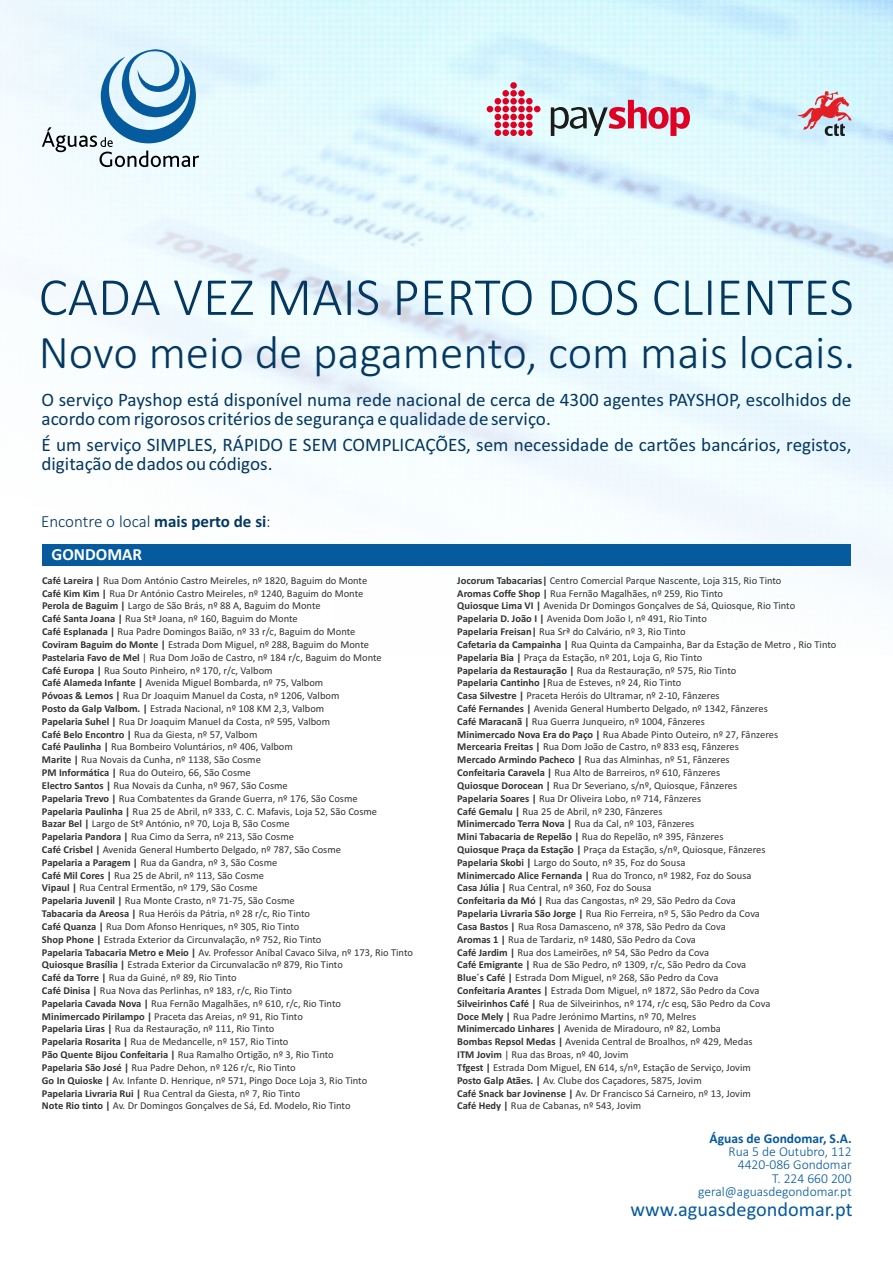
<style>
.page{position:relative;width:893px;height:1263px;background:#fff}
.page>*{position:absolute;margin:0;border:0;box-sizing:border-box;transform-origin:0 0}
.t1{font:300 54px "Calibri";color:#053861}
.t2{font:300 47.1px "Calibri";color:#053861}
.t3{font:20.4px "Calibri";color:#065a9e}
.t4{font:19.2px/18.8px "Calibri";color:#053861}
.t5{font:300 16.95px "Calibri";color:#053861}
.t6{font:700 16.95px "Calibri";color:#fff}
.t7{font:300 13.5px/13.2px "Calibri";color:#065a9e;text-align:right}
.t8{font:700 13.5px "Calibri";color:#065a9e}
.t9{font:10.5px/12.8px "Calibri";color:#333}
.s1{font-weight:700}
</style>
<div class="page">
<img style="left:0;top:0;width:893px;height:591px">
<div style="left:42px;top:544px;width:809px;height:21px;background:#065a9e"></div>
<svg style="left:42px;top:48px;width:157px;height:119px"></svg>
<svg style="left:797px;top:91px;width:55px;height:45px;background:#ccadb6"></svg>
<svg style="left:551px;top:100px;width:139px;height:36px;background:#c6a3af"></svg>
<svg style="left:487px;top:82px;width:53px;height:54px;background:#df9eae"></svg>
<h1 class="t1" style="left:39px;top:274px;width:817px">CADA VEZ MAIS PERTO DOS CLIENTES</h1>
<h2 class="t2" style="left:39px;top:332px;width:818px">Novo meio de pagamento, com mais locais.</h2>
<h3 class="t4" style="left:42px;top:392px;width:811px">O serviço Payshop está disponível numa rede nacional de cerca de 4300 agentes PAYSHOP, escolhidos de acordo com rigorosos critérios de segurança e qualidade de serviço.</h3>
<h3 class="t4" style="left:41px;top:437px;width:811px">É um serviço SIMPLES, RÁPIDO E SEM COMPLICAÇÕES, sem necessidade de cartões bancários, registos, digitação de dados ou códigos.</h3>
<h3 class="t5" style="left:41px;top:514px;width:231px">Encontre o local <span class="s1">mais perto de si</span>:</h3>
<h3 class="t6" style="left:52px;top:547px;width:92px">GONDOMAR</h3>
<p class="t9" style="left:42px;top:575px;width:372px"><span class="s1">Café Lareira |</span> Rua Dom António Castro Meireles, nº 1820, Baguim do Monte<br><span class="s1">Café Kim Kim |</span> Rua Dr António Castro Meireles, nº 1240, Baguim do Monte<br><span class="s1">Perola de Baguim |</span> Largo de São Brás, nº 88 A, Baguim do Monte<br><span class="s1">Café Santa Joana |</span> Rua Stª Joana, nº 160, Baguim do Monte<br><span class="s1">Café Esplanada |</span> Rua Padre Domingos Baião, nº 33 r/c, Baguim do Monte<br><span class="s1">Coviram Baguim do Monte |</span> Estrada Dom Miguel, nº 288, Baguim do Monte <span class="s1">Pastelaria Favo de Mel</span> | Rua Dom João de Castro, nº 184 r/c, Baguim do Monte<br><span class="s1">Café Europa |</span> Rua Souto Pinheiro, nº 170, r/c, Valbom<br><span class="s1">Café Alameda Infante |</span> Avenida Miguel Bombarda, nº 75, Valbom<br><span class="s1">Póvoas &amp; Lemos |</span> Rua Dr Joaquim Manuel da Costa, nº 1206, Valbom<br><span class="s1">Posto da Galp Valbom. |</span> Estrada Nacional, nº 108 KM 2,3, Valbom<br><span class="s1">Papelaria Suhel |</span> Rua Dr Joaquim Manuel da Costa, nº 595, Valbom<br><span class="s1">Café Belo Encontro |</span> Rua da Giesta, nº 57, Valbom<br><span class="s1">Café Paulinha |</span> Rua Bombeiro Voluntários, nº 406, Valbom<br><span class="s1">Marite |</span> Rua Novais da Cunha, nº 1138, São Cosme<br><span class="s1">PM Informática |</span> Rua do Outeiro, 66, São Cosme<br><span class="s1">Electro Santos |</span> Rua Novais da Cunha, nº 967, São Cosme<br><span class="s1">Papelaria Trevo |</span> Rua Combatentes da Grande Guerra, nº 176, São Cosme<br><span class="s1">Papelaria Paulinha |</span> Rua 25 de Abril, nº 333, C. C. Mafavis, Loja 52, São Cosme<br><span class="s1">Bazar Bel |</span> Largo de Stº António, nº 70, Loja B, São Cosme<br><span class="s1">Papelaria Pandora |</span> Rua Cimo da Serra, nº 213, São Cosme<br><span class="s1">Café Crisbel |</span> Avenida General Humberto Delgado, nº 787, São Cosme<br><span class="s1">Papelaria a Paragem |</span> Rua da Gandra, nº 3, São Cosme<br><span class="s1">Café Mil Cores |</span> Rua 25 de Abril, nº 113, São Cosme<br><span class="s1">Vipaul |</span> Rua Central Ermentão, nº 179, São Cosme<br><span class="s1">Papelaria Juvenil |</span> Rua Monte Crasto, nº 71-75, São Cosme<br><span class="s1">Tabacaria da Areosa |</span> Rua Heróis da Pátria, nº 28 r/c, Rio Tinto<br><span class="s1">Café Quanza |</span> Rua Dom Afonso Henriques, nº 305, Rio Tinto<br><span class="s1">Shop Phone |</span> Estrada Exterior da Circunvalação, nº 752, Rio Tinto<br><span class="s1">Papelaria Tabacaria Metro e Meio |</span> Av. Professor Aníbal Cavaco Silva, nº 173, Rio Tinto <span class="s1">Quiosque Brasília |</span> Estrada Exterior da Circunvalacão nº 879, Rio Tinto<br><span class="s1">Café da Torre |</span> Rua da Guiné, nº 89, Rio Tinto<br><span class="s1">Café Dinisa |</span> Rua Nova das Perlinhas, nº 183, r/c, Rio Tinto<br><span class="s1">Papelaria Cavada Nova |</span> Rua Fernão Magalhães, nº 610, r/c, Rio Tinto<br><span class="s1">Minimercado Pirilampo |</span> Praceta das Areias, nº 91, Rio Tinto<br><span class="s1">Papelaria Liras |</span> Rua da Restauração, nº 111, Rio Tinto<br><span class="s1">Papelaria Rosarita |</span> Rua de Medancelle, nº 157, Rio Tinto<br><span class="s1">Pão Quente Bijou Confeitaria |</span> Rua Ramalho Ortigão, nº 3, Rio Tinto<br><span class="s1">Papelaria São José |</span> Rua Padre Dehon, nº 126 r/c, Rio Tinto<br><span class="s1">Go In Quioske |</span> Av. Infante D. Henrique, nº 571, Pingo Doce Loja 3, Rio Tinto<br><span class="s1">Papelaria Livraria Rui |</span> Rua Central da Giesta, nº 7, Rio Tinto<br><span class="s1">Note Rio tinto |</span> Av. Dr Domingos Gonçalves de Sá, Ed. Modelo, Rio Tinto</p>
<p class="t9" style="left:457px;top:575px;width:381px"><span class="s1">Jocorum Tabacarias|</span> Centro Comercial Parque Nascente, Loja 315, Rio Tinto<br><span class="s1">Aromas Coffe Shop |</span> Rua Fernão Magalhães, nº 259, Rio Tinto<br><span class="s1">Quiosque Lima VI |</span> Avenida Dr Domingos Gonçalves de Sá, Quiosque, Rio Tinto <span class="s1">Papelaria D. João I |</span> Avenida Dom João I, nº 491, Rio Tinto<br><span class="s1">Papelaria Freisan|</span> Rua Srª do Calvário, nº 3, Rio Tinto<br><span class="s1">Cafetaria da Campainha |</span> Rua Quinta da Campainha, Bar da Estação de Metro , Rio Tinto <span class="s1">Papelaria Bia |</span> Praça da Estação, nº 201, Loja G, Rio Tinto<br><span class="s1">Papelaria da Restauração |</span> Rua da Restauração, nº 575, Rio Tinto<br><span class="s1">Papelaria Cantinho |</span>Rua de Esteves, nº 24, Rio Tinto<br><span class="s1">Casa Silvestre |</span> Praceta Heróis do Ultramar, nº 2-10, Fânzeres<br><span class="s1">Café Fernandes |</span> Avenida General Humberto Delgado, nº 1342, Fânzeres<br><span class="s1">Café Maracanã |</span> Rua Guerra Junqueiro, nº 1004, Fânzeres<br><span class="s1">Minimercado Nova Era do Paço |</span> Rua Abade Pinto Outeiro, nº 27, Fânzeres<br><span class="s1">Mercearia Freitas |</span> Rua Dom João de Castro, nº 833 esq, Fânzeres<br><span class="s1">Mercado Armindo Pacheco |</span> Rua das Alminhas, nº 51, Fânzeres<br><span class="s1">Confeitaria Caravela |</span> Rua Alto de Barreiros, nº 610, Fânzeres<br><span class="s1">Quiosque Dorocean |</span> Rua Dr Severiano, s/nº, Quiosque, Fânzeres<br><span class="s1">Papelaria Soares |</span> Rua Dr Oliveira Lobo, nº 714, Fânzeres<br><span class="s1">Café Gemalu |</span> Rua 25 de Abril, nº 230, Fânzeres<br><span class="s1">Minimercado Terra Nova |</span> Rua da Cal, nº 103, Fânzeres<br><span class="s1">Mini Tabacaria de Repelão |</span> Rua do Repelão, nº 395, Fânzeres<br><span class="s1">Quiosque Praça da Estação |</span> Praça da Estação, s/nº, Quiosque, Fânzeres<br><span class="s1">Papelaria Skobi |</span> Largo do Souto, nº 35, Foz do Sousa<br><span class="s1">Minimercado Alice Fernanda |</span> Rua do Tronco, nº 1982, Foz do Sousa<br><span class="s1">Casa Júlia |</span> Rua Central, nº 360, Foz do Sousa<br><span class="s1">Confeitaria da Mó |</span> Rua das Cangostas, nº 29, São Pedro da Cova<br><span class="s1">Papelaria Livraria São Jorge |</span> Rua Rio Ferreira, nº 5, São Pedro da Cova<br><span class="s1">Casa Bastos |</span> Rua Rosa Damasceno, nº 378, São Pedro da Cova<br><span class="s1">Aromas 1 |</span> Rua de Tardariz, nº 1480, São Pedro da Cova<br><span class="s1">Café Jardim |</span> Rua dos Lameirões, nº 54, São Pedro da Cova<br><span class="s1">Café Emigrante |</span> Rua de São Pedro, nº 1309, r/c, São Pedro da Cova<br><span class="s1">Blue´s Café |</span> Estrada Dom Miguel, nº 268, São Pedro da Cova<br><span class="s1">Confeitaria Arantes |</span> Estrada Dom Miguel, nº 1872, São Pedro da Cova<br><span class="s1">Silveirinhos Café |</span> Rua de Silveirinhos, nº 174, r/c esq, São Pedro da Cova<br><span class="s1">Doce Mely |</span> Rua Padre Jerónimo Martins, nº 70, Melres<br><span class="s1">Minimercado Linhares |</span> Avenida de Miradouro, nº 82, Lomba<br><span class="s1">Bombas Repsol Medas |</span> Avenida Central de Broalhos, nº 429, Medas<br><span class="s1">ITM Jovim</span> | Rua das Broas, nº 40, Jovim<br><span class="s1">Tfgest |</span> Estrada Dom Miguel, EN 614, s/nº, Estação de Serviço, Jovim<br><span class="s1">Posto Galp Atães. |</span> Av. Clube dos Caçadores, 5875, Jovim<br><span class="s1">Café Snack bar Jovinense |</span> Av. Dr Francisco Sá Carneiro, nº 13, Jovim<br><span class="s1">Café Hedy |</span> Rua de Cabanas, nº 543, Jovim</p>
<p class="t8" style="left:709px;top:1133px;width:144px">Águas de Gondomar, S.A.</p>
<p class="t7" style="left:698px;top:1146px;width:155px">Rua 5 de Outubro, 112<br>4420-086 Gondomar<br>T. 224 660 200 geral@aguasdegondomar.pt</p>
<h3 class="t3" style="left:630px;top:1200px;width:223px">www.aguasdegondomar.pt</h3>
</div>
